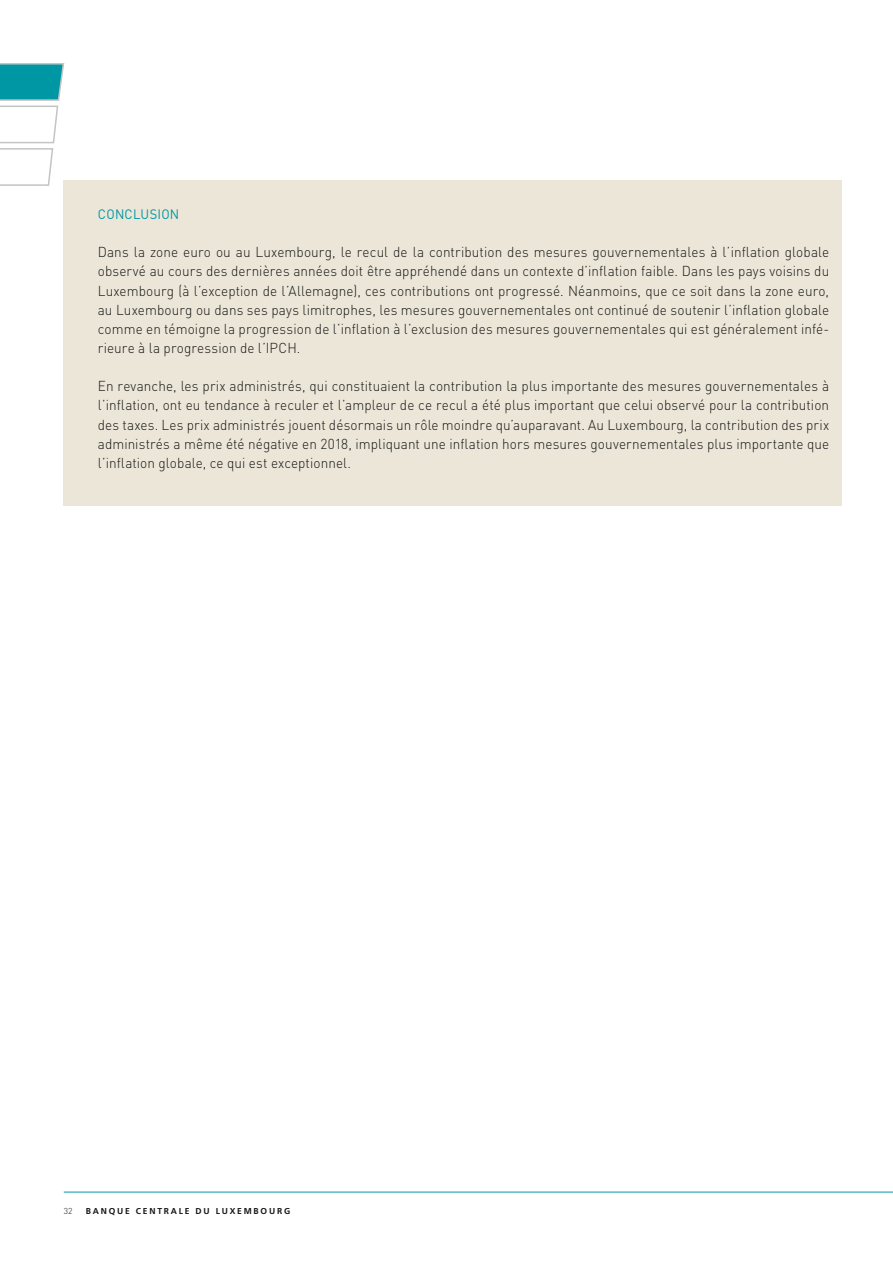
<style>
.page{position:relative;width:893px;height:1263px;background:#fff}
.page>*{position:absolute;margin:0;border:0;box-sizing:border-box;transform-origin:0 0}
.t1{font:300 14.25px/19.2px "DIN Pro";letter-spacing:.005em;color:#151616;text-align:justify;scale:.95 1}
.t2{font:13.5px "DIN Pro";letter-spacing:.02em;color:#0097a5;scale:.95 1}
.t3{font:700 8.55px "Frutiger";letter-spacing:.21em;color:#151616}
.t4{font:300 8.55px "DIN Pro";color:#151616}
</style>
<div class="page">
<hr style="left:64px;top:1192px;width:829px;height:1px;background:#0097a5">
<svg style="left:0;top:63px;width:65px;height:124px"></svg>
<div style="left:64px;top:181px;width:778px;height:325px;background:#ebe6d7"></div>
<p class="t2" style="left:98px;top:205px;width:87px">CONCLUSION</p>
<p class="t1" style="left:98px;top:242px;width:771px">Dans la zone euro ou au Luxembourg, le recul de la contribution des mesures gouvernementales à l’inflation globale observé au cours des dernières années doit être appréhendé dans un contexte d’inflation faible. Dans les pays voisins du Luxembourg (à l’exception de l’Allemagne), ces contributions ont progressé. Néanmoins, que ce soit dans la zone euro, au Luxembourg ou dans ses pays limitrophes, les mesures gouvernementales ont continué de soutenir l’inflation globale comme en témoigne la progression de l’inflation à l’exclusion des mesures gouvernementales qui est généralement infé&shy;rieure à la progression de l’IPCH.</p>
<p class="t1" style="left:98px;top:376px;width:771px">En revanche, les prix administrés, qui constituaient la contribution la plus importante des mesures gouvernementales à l’inflation, ont eu tendance à reculer et l’ampleur de ce recul a été plus important que celui observé pour la contribution des taxes. Les prix administrés jouent désormais un rôle moindre qu’auparavant. Au Luxembourg, la contribution des prix administrés a même été négative en 2018, impliquant une inflation hors mesures gouvernementales plus importante que l’inflation globale, ce qui est exceptionnel.</p>
<p class="t4" style="left:64px;top:1205px;width:10px">32</p>
<p class="t3" style="left:86px;top:1206px;width:206px">BANQUE CENTRALE DU LUXEMBOURG</p>
</div>
